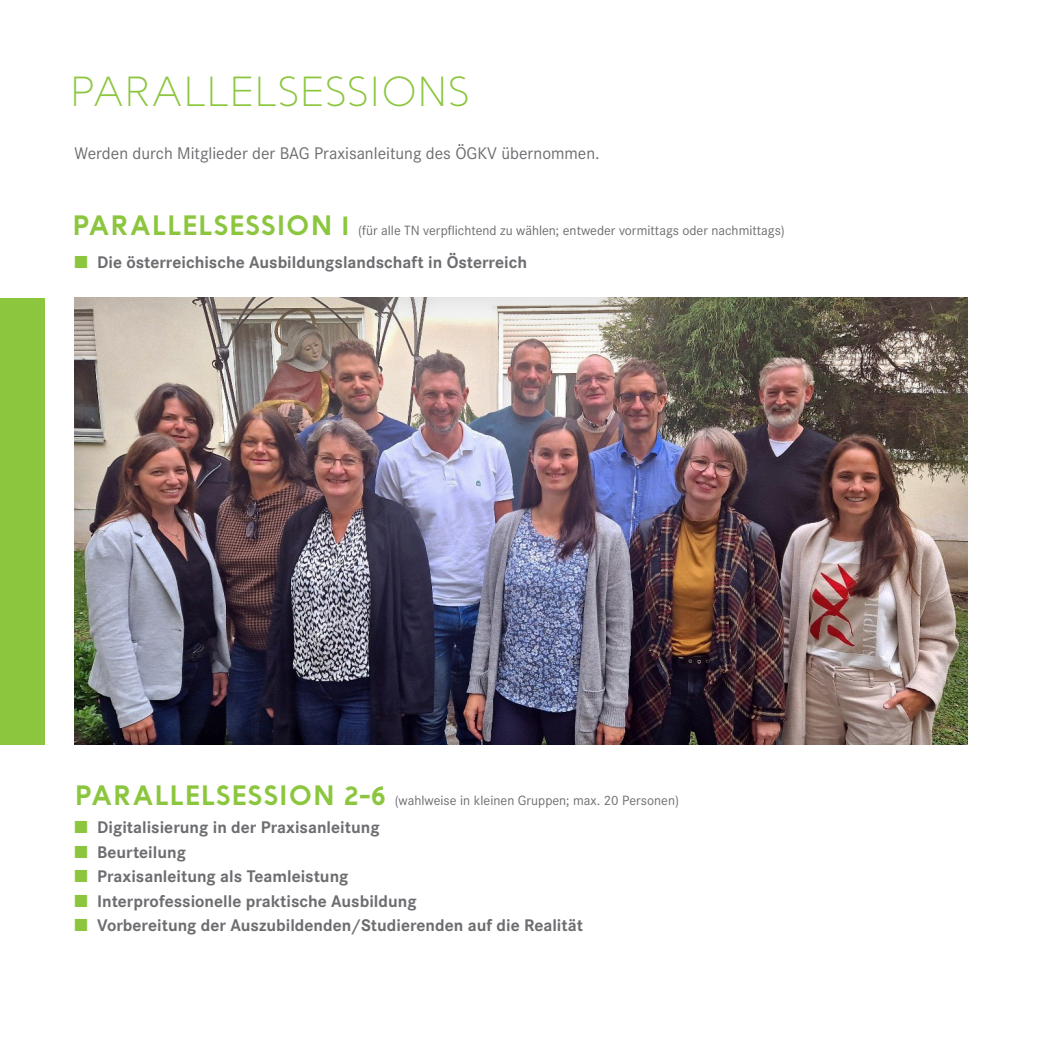
<style>
.page{position:relative;width:1042px;height:1042px;background:#fff}
.page>*{position:absolute;margin:0;border:0;box-sizing:border-box;transform-origin:0 0}
.SALK_Headline_16pt{font:42px "Baufra";letter-spacing:.01em;color:#8bc63e}
.SALK_Headline_12_pt{font:700 17.5px "Corporate S";color:#6c6d70}
.SALK_Headline_12_pt-2{font:17.5px "Corporate S";color:#6c6d70}
.SALK_Headline_12_pt-3{font:14px "Corporate S";color:#6c6d70}
.s1{font-family:"Baufra";font-weight:700;font-size:28px;color:#8bc63e}
.s2{color:#8bc63e}
</style>
<div class="page">
<div style="left:0;top:298px;width:45px;height:446px;background:#8bc63e"></div>
<div style="left:73px;top:297px;width:896px;height:448px;background:#6c6d70;opacity:.35"></div>
<p class="SALK_Headline_16pt" style="left:70px;top:65px;width:401px">PARALLELSESSIONS</p>
<p class="SALK_Headline_12_pt-2" style="left:74px;top:143px;width:527px">Werden durch Mitglieder der BAG Praxisanleitung des ÖGKV übernommen.</p>
<p class="SALK_Headline_12_pt-3" style="left:72px;top:222px;width:714px"><span class="s1">PARALLELSESSION 1</span> (für alle TN verpflichtend zu wählen; entweder vormittags oder nachmittags)</p>
<p class="SALK_Headline_12_pt" style="left:74px;top:252px;width:454px"><span class="s2">■</span> Die österreichische Ausbildungslandschaft in Österreich</p>
<p class="SALK_Headline_12_pt-3" style="left:75px;top:792px;width:606px"><span class="s1">PARALLELSESSION 2-6</span> (wahlweise in kleinen Gruppen; max. 20 Personen)</p>
<p class="SALK_Headline_12_pt" style="left:74px;top:817px;width:307px"><span class="s2">■</span> Digitalisierung in der Praxisanleitung</p>
<p class="SALK_Headline_12_pt" style="left:74px;top:842px;width:113px"><span class="s2">■</span> Beurteilung</p>
<p class="SALK_Headline_12_pt" style="left:74px;top:866px;width:276px"><span class="s2">■</span> Praxisanleitung als Teamleistung</p>
<p class="SALK_Headline_12_pt" style="left:74px;top:891px;width:344px"><span class="s2">■</span> Interprofessionelle praktische Ausbildung</p>
<p class="SALK_Headline_12_pt" style="left:74px;top:915px;width:510px"><span class="s2">■</span> Vorbereitung der Auszubildenden/Studierenden auf die Realität</p>
</div>
